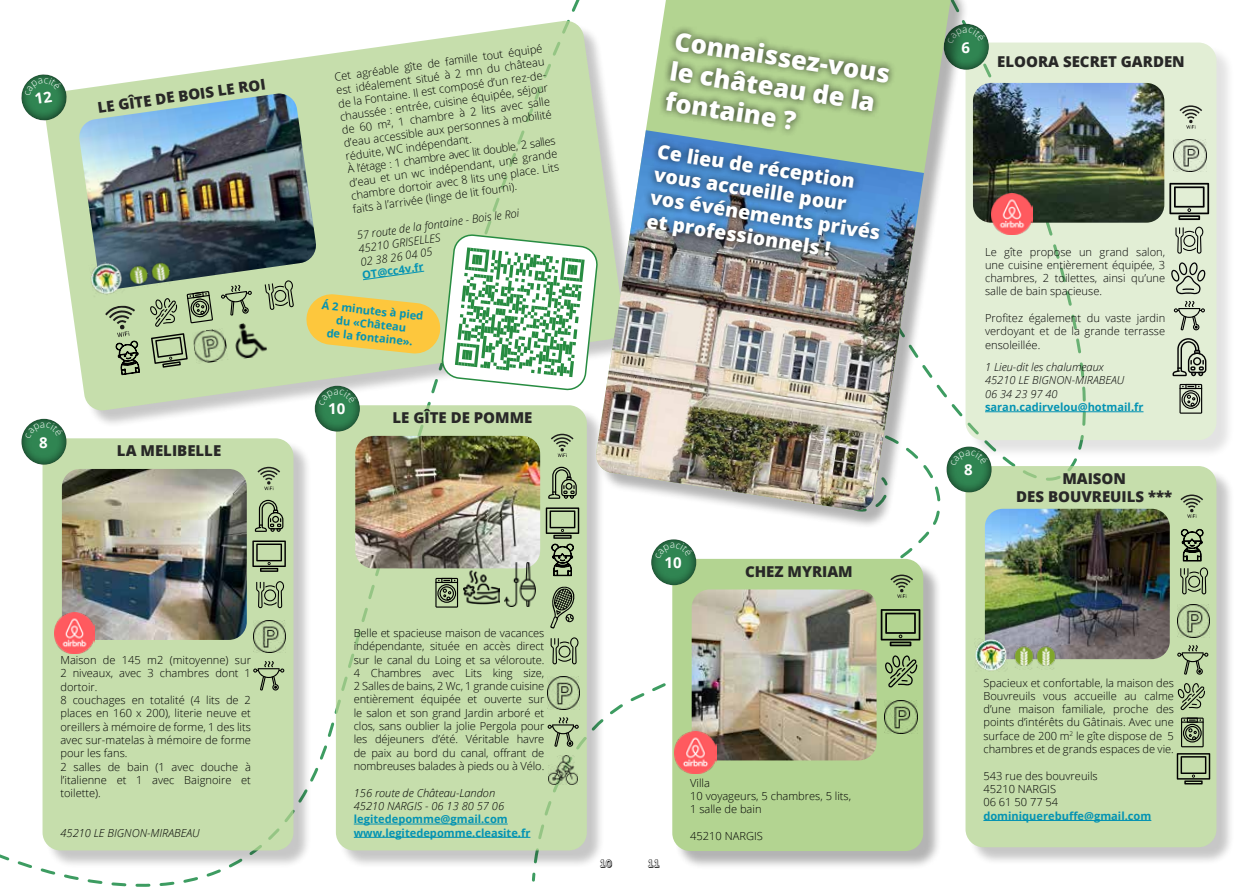
<style>
.page{position:relative;width:1259px;height:893px;background:#fff}
.page>*{position:absolute;margin:0;border:0;box-sizing:border-box;transform-origin:0 0}
.t1{font:800 25.5px/30.8px "Open Sans";color:#fff}
.t2{font:800 19.5px/23.4px "Open Sans";color:#fff}
.t3{font:800 15px/18px "Open Sans";color:#282827;text-align:center}
.t4{font:700 15px "Open Sans";color:#fff}
.t5{font:300 11.1px/13.4px "Open Sans";color:#000}
.t6{font:italic 300 11.1px/13.4px "Open Sans";color:#000}
.t7{font:700 11.1px/13.4px "Open Sans";color:#0493b3}
.t8{font:11.1px "Action Jackson";color:#000}
</style>
<div class="page">
<svg style="left:0;top:749px;width:327px;height:138px"></svg>
<svg style="left:46px;top:20px;width:549px;height:392px;fill:#c6deac"></svg>
<img style="left:78px;top:94px;width:239px;height:196px">
<svg style="left:187px;top:291px;width:26px;height:32px"></svg>
<svg style="left:150px;top:298px;width:27px;height:29px"></svg>
<svg style="left:221px;top:285px;width:31px;height:31px"></svg>
<svg style="left:265px;top:280px;width:29px;height:30px"></svg>
<svg style="left:151px;top:333px;width:37px;height:35px"></svg>
<img style="left:192px;top:328px;width:36px;height:36px">
<img style="left:88px;top:260px;width:38px;height:38px">
<img style="left:120px;top:261px;width:35px;height:30px">
<img style="left:142px;top:258px;width:35px;height:30px">
<svg style="left:105px;top:305px;width:35px;height:70px;background:#9eb189"></svg>
<img style="left:231px;top:320px;width:39px;height:40px">
<div style="left:45px;top:441px;width:267px;height:428px;background:#000;opacity:.3"></div>
<div style="left:43px;top:438px;width:250px;height:412px;background:#c6deac;border-radius:18px"></div>
<img style="left:62px;top:469px;width:185px;height:171px">
<div style="left:19px;top:417px;width:48px;height:48px;background:#000;opacity:.75"></div>
<svg style="left:257px;top:467px;width:23px;height:23px"></svg>
<img style="left:253px;top:620px;width:32px;height:33px">
<svg style="left:255px;top:500px;width:28px;height:32px"></svg>
<svg style="left:260px;top:568px;width:18px;height:4px"></svg>
<svg style="left:252px;top:540px;width:34px;height:30px"></svg>
<svg style="left:256px;top:581px;width:28px;height:27px"></svg>
<svg style="left:253px;top:661px;width:31px;height:29px"></svg>
<img style="left:54px;top:613px;width:41px;height:40px">
<div style="left:338px;top:407px;width:267px;height:462px;background:#000;opacity:.3"></div>
<div style="left:336px;top:405px;width:251px;height:445px;background:#c6deac;border-radius:18px"></div>
<img style="left:355px;top:436px;width:185px;height:132px">
<hr style="left:354px;top:824px;width:154px;height:1px;background:#0493b3">
<hr style="left:354px;top:837px;width:176px;height:1px;background:#0493b3">
<div style="left:312px;top:384px;width:48px;height:48px;background:#000;opacity:.75"></div>
<svg style="left:551px;top:434px;width:22px;height:23px"></svg>
<img style="left:547px;top:677px;width:33px;height:21px">
<svg style="left:548px;top:467px;width:29px;height:32px"></svg>
<svg style="left:553px;top:535px;width:18px;height:4px"></svg>
<svg style="left:546px;top:507px;width:33px;height:30px"></svg>
<svg style="left:551px;top:543px;width:23px;height:33px"></svg>
<svg style="left:550px;top:637px;width:28px;height:27px"></svg>
<svg style="left:532px;top:698px;width:99px;height:167px"></svg>
<img style="left:548px;top:755px;width:30px;height:29px">
<svg style="left:550px;top:586px;width:25px;height:43px"></svg>
<div style="left:967px;top:468px;width:268px;height:398px;background:#000;opacity:.3"></div>
<div style="left:965px;top:466px;width:251px;height:381px;background:#c6deac;border-radius:18px"></div>
<img style="left:985px;top:509px;width:184px;height:150px">
<hr style="left:983px;top:820px;width:168px;height:1px;background:#0493b3">
<div style="left:944px;top:445px;width:48px;height:48px;background:#000;opacity:.75"></div>
<svg style="left:1180px;top:494px;width:23px;height:24px"></svg>
<img style="left:1177px;top:605px;width:32px;height:32px">
<svg style="left:1180px;top:529px;width:28px;height:65px"></svg>
<svg style="left:1177px;top:645px;width:31px;height:30px"></svg>
<img style="left:975px;top:639px;width:33px;height:32px">
<img style="left:1006px;top:644px;width:22px;height:25px">
<img style="left:1028px;top:644px;width:32px;height:25px">
<svg style="left:1177px;top:683px;width:28px;height:27px"></svg>
<svg style="left:1181px;top:718px;width:22px;height:29px"></svg>
<hr style="left:1184px;top:780px;width:18px;height:4px;background:#000">
<svg style="left:1176px;top:753px;width:34px;height:30px"></svg>
<div style="left:674px;top:561px;width:268px;height:309px;background:#000;opacity:.3"></div>
<div style="left:672px;top:559px;width:251px;height:292px;background:#b3d491;border-radius:18px"></div>
<img style="left:691px;top:589px;width:185px;height:171px">
<div style="left:649px;top:538px;width:48px;height:48px;background:#000;opacity:.75"></div>
<svg style="left:890px;top:575px;width:23px;height:23px"></svg>
<img style="left:675px;top:732px;width:41px;height:41px">
<svg style="left:885px;top:655px;width:32px;height:32px"></svg>
<svg style="left:880px;top:609px;width:40px;height:37px"></svg>
<img style="left:884px;top:701px;width:33px;height:32px">
<img style="left:463px;top:570px;width:36px;height:35px">
<img style="left:504px;top:563px;width:31px;height:44px">
<svg style="left:435px;top:578px;width:23px;height:30px"></svg>
<div style="left:967px;top:45px;width:268px;height:414px;background:#000;opacity:.3"></div>
<div style="left:965px;top:43px;width:251px;height:397px;background:#e2eed5;border-radius:18px"></div>
<img style="left:973px;top:83px;width:191px;height:140px">
<hr style="left:985px;top:411px;width:158px;height:1px;background:#0493b3">
<div style="left:941px;top:22px;width:48px;height:48px;background:#000;opacity:.75"></div>
<img style="left:991px;top:193px;width:41px;height:41px">
<div style="left:598px;top:0;width:371px;height:529px;background:#000;opacity:.3"></div>
<svg style="left:595px;top:0;width:357px;height:512px"></svg>
<img style="left:595px;top:130px;width:329px;height:382px">
<div style="left:639px;top:25px;width:257px;height:238px;background:#000;opacity:.75"></div>
<svg style="left:1172px;top:338px;width:34px;height:38px"></svg>
<svg style="left:1169px;top:183px;width:40px;height:37px"></svg>
<svg style="left:1171px;top:262px;width:35px;height:32px"></svg>
<svg style="left:1175px;top:227px;width:28px;height:27px"></svg>
<img style="left:1173px;top:140px;width:33px;height:32px">
<svg style="left:1179px;top:105px;width:23px;height:24px"></svg>
<svg style="left:1179px;top:384px;width:23px;height:30px"></svg>
<svg style="left:1173px;top:301px;width:32px;height:29px"></svg>
<svg style="left:21px;top:70px;width:49px;height:54px"></svg>
<svg style="left:25px;top:422px;width:38px;height:16px"></svg>
<svg style="left:305px;top:234px;width:294px;height:171px"></svg>
<svg style="left:950px;top:450px;width:38px;height:16px"></svg>
<svg style="left:655px;top:543px;width:38px;height:16px"></svg>
<svg style="left:947px;top:27px;width:38px;height:16px"></svg>
<h3 class="t3" style="left:96px;top:98px;width:171px;rotate:-8deg">LE GÎTE DE BOIS LE ROI</h3>
<h3 class="t4" style="left:39px;top:431px;width:10px">8</h3>
<h3 class="t3" style="left:117px;top:441px;width:106px">LA MELIBELLE</h3>
<p class="t5" style="left:60px;top:653px;width:192px">Maison de 145 m2 (mitoyenne) sur<br>2 niveaux, avec 3 chambres dont 1 dortoir.<br>8 couchages en totalité (4 lits de 2 places en 160 x 200), literie neuve et oreillers à mémoire de forme, 1 des lits avec sur-matelas à mémoire de forme pour les fans.<br>2 salles de bain (1 avec douche à l’italienne et 1 avec Baignoire et toilette).</p>
<p class="t6" style="left:60px;top:826px;width:141px">45210 LE BIGNON-MIRABEAU</p>
<p class="t5" style="left:333px;top:70px;width:213px;rotate:-8deg">Cet agréable gîte de famille tout équipé est idéalement situé à 2 mn du château de la Fontaine. Il est composé d’un rez-de&shy;chaussée : entrée, cuisine équipée, séjour de 60 m², 1 chambre à 2 lits avec salle d’eau accessible aux personnes à mobilité réduite, WC indépendant.<br>À l’étage : 1 chambre avec lit double, 2 salles d’eau et un wc indépendant, une grande chambre dortoir avec 8 lits une place. Lits faits à l’arrivée (linge de lit fourni).</p>
<p class="t6" style="left:356px;top:228px;width:166px;rotate:-8deg">57 route de la fontaine - Bois le Roi<br>45210 GRISELLES<br>02 38 26 04 05</p>
<p class="t7" style="left:361px;top:268px;width:63px;rotate:-8deg">OT@cc4v.fr</p>
<p class="t7" style="left:323px;top:298px;width:103px;text-align:center;rotate:6deg">Á 2 minutes à pied du «Château<br>de la fontaine».</p>
<h3 class="t4" style="left:328px;top:398px;width:19px">10</h3>
<h3 class="t3" style="left:392px;top:408px;width:142px">LE GÎTE DE POMME</h3>
<h1 class="t1" style="left:677px;top:23px;width:219px;rotate:9deg">Connaissez-vous le château de la fontaine ?</h1>
<h2 class="t2" style="left:660px;top:138px;width:234px;rotate:9deg">Ce lieu de réception vous accueille pour vos événements privés et professionnels !</h2>
<p class="t5" style="left:354px;top:626px;width:192px;text-align:justify">Belle et spacieuse maison de vacances indépendante, située en accès direct sur le canal du Loing et sa véloroute.<br>4 Chambres avec Lits king size, 2 Salles de bains, 2 Wc, 1 grande cuisine entièrement équipée et ouverte sur le salon et son grand Jardin arboré et clos, sans oublier la jolie Pergola pour les déjeuners d’été. Véritable havre de paix au bord du canal, offrant de nombreuses balades à pieds ou à Vélo.</p>
<p class="t6" style="left:354px;top:785px;width:152px">156 route de Château-Landon<br>45210 NARGIS - 06 13 80 57 06</p>
<p class="t7" style="left:354px;top:812px;width:178px">legitedepomme@gmail.com www.legitedepomme.cleasite.fr</p>
<h3 class="t4" style="left:664px;top:552px;width:19px">10</h3>
<h3 class="t3" style="left:745px;top:561px;width:109px">CHEZ MYRIAM</h3>
<p class="t8" style="left:600px;top:858px;width:14px">10</p>
<p class="t8" style="left:648px;top:858px;width:14px">11</p>
<p class="t5" style="left:690px;top:776px;width:162px">Villa<br>10 voyageurs, 5 chambres, 5 lits,<br>1 salle de bain</p>
<p class="t5" style="left:690px;top:829px;width:74px">45210 NARGIS</p>
<h3 class="t4" style="left:961px;top:36px;width:10px">6</h3>
<h3 class="t3" style="left:997px;top:52px;width:189px">ELOORA SECRET GARDEN</h3>
<p class="t5" style="left:985px;top:245px;width:182px;text-align:justify">Le gîte propose un grand salon, une cuisine entièrement équipée, 3 chambres, 2 toilettes, ainsi qu’une salle de bain spacieuse.</p>
<p class="t5" style="left:985px;top:311px;width:182px;text-align:justify">Profitez également du vaste jardin verdoyant et de la grande terrasse ensoleillée.</p>
<p class="t6" style="left:985px;top:360px;width:141px">1 Lieu-dit les chalumeaux<br>45210 LE BIGNON-MIRABEAU<br>06 34 23 97 40</p>
<p class="t7" style="left:985px;top:400px;width:160px">saran.cadirvelou@hotmail.fr</p>
<h3 class="t4" style="left:964px;top:459px;width:10px">8</h3>
<h3 class="t3" style="left:1016px;top:469px;width:158px">MAISON<br>DES BOUVREUILS ***</h3>
<p class="t5" style="left:983px;top:675px;width:192px;text-align:justify">Spacieux et confortable, la maison des Bouvreuils vous accueille au calme d’une maison familiale, proche des points d’intérêts du Gâtinais. Avec une surface de 200 m<sup>2</sup> le gîte dispose de 5 chambres et de grands espaces de vie.</p>
<p class="t5" style="left:983px;top:769px;width:116px">543 rue des bouvreuils<br>45210 NARGIS<br>06 61 50 77 54</p>
<p class="t7" style="left:983px;top:809px;width:169px">dominiquerebuffe@gmail.com</p>
</div>
